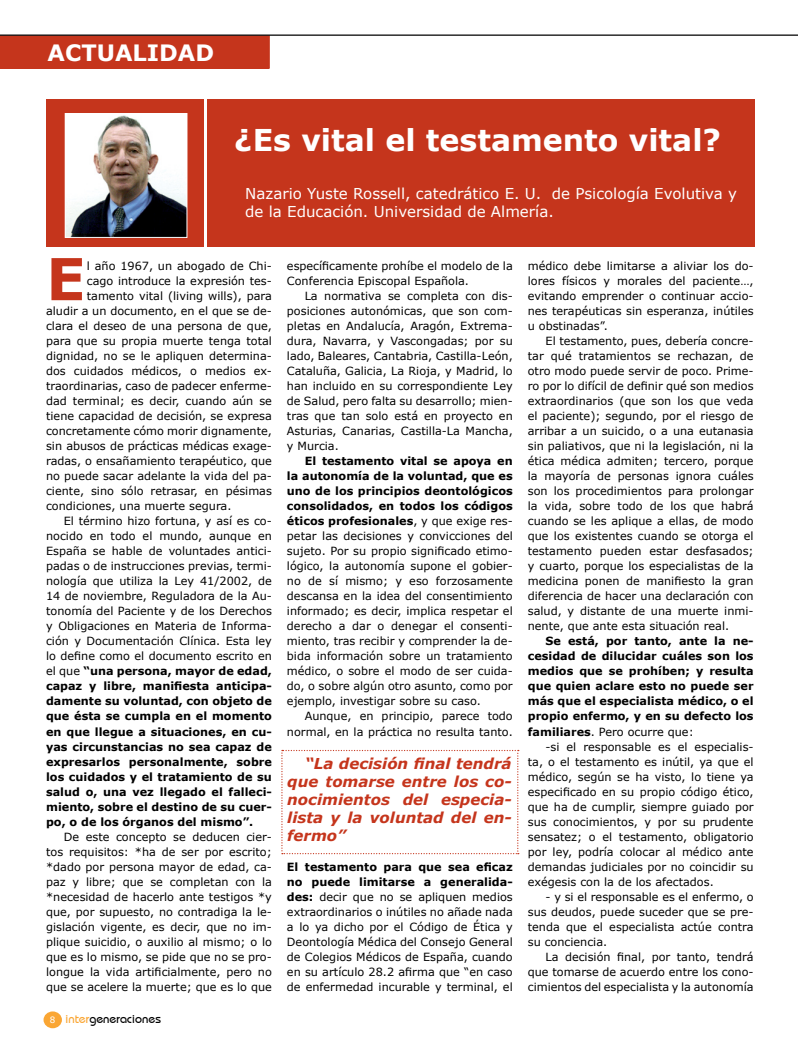
<style>
.page{position:relative;width:798px;height:1046px;background:#fff}
.page>*{position:absolute;margin:0;border:0;box-sizing:border-box;transform-origin:0 0}
.t1{font:700 57.88px "Verdana";color:#c5351c}
.t2{font:700 30px "Verdana";color:#fff}
.t3{font:700 22.5px "Verdana";color:#fff}
.t4{font:italic 700 15px/18px "Verdana";color:#c5351c;text-align:justify}
.t5{font:15px/18px "Verdana";color:#fff}
.t6{font:12.5px "Dyname S Si";color:#000}
.t7{font:11.25px/15px "Verdana";color:#000;text-align:justify}
.t8{font:700 11.25px/15px "Verdana";color:#000;text-align:justify}
.s1{font-weight:400}
.s2{color:#faa634}
.s3{font-weight:700}
</style>
<div class="page">
<div style="left:0;top:36px;width:270px;height:33px;background:#c5351c"></div>
<div style="left:43px;top:1011px;width:19px;height:17px;background:#faa634;border-radius:50%"></div>
<hr style="left:0;top:35px;width:797px;height:1px;background:#000">
<div style="left:207px;top:99px;width:547px;height:148px;background:#c5351c"></div>
<div style="left:46px;top:99px;width:158px;height:148px;background:#c5351c"></div>
<img style="left:67px;top:115px;width:118px;height:121px">
<div style="left:65px;top:113px;width:122px;height:125px;border:1px solid #fff"></div>
<svg style="left:281px;top:749px;width:237px;height:105px"></svg>
<h3 class="t3" style="left:48px;top:38px;width:168px">ACTUALIDAD</h3>
<h2 class="t2" style="left:234px;top:121px;width:488px">¿Es vital el testamento vital?</h2>
<h3 class="t5" style="left:245px;top:184px;width:493px">Nazario Yuste Rossell, catedrático E. U. de Psicología Evolutiva y de la Educación. Universidad de Almería.</h3>
<h1 class="t1" style="left:46px;top:242px;width:41px">E</h1>
<p class="t7" style="left:87px;top:258px;width:186px">l año 1967, un abogado de Chi-</p>
<p class="t7" style="left:87px;top:273px;width:186px">cago introduce la expresión tes-</p>
<p class="t7" style="left:87px;top:288px;width:186px">tamento vital (living wills), para</p>
<p class="t7" style="left:46px;top:303px;width:227px">aludir a un documento, en el que se de-</p>
<p class="t7" style="left:46px;top:318px;width:227px">clara el deseo de una persona de que,</p>
<p class="t7" style="left:46px;top:333px;width:227px">para que su propia muerte tenga total</p>
<p class="t7" style="left:46px;top:348px;width:227px">dignidad, no se le apliquen determina-</p>
<p class="t7" style="left:46px;top:363px;width:227px">dos cuidados médicos, o medios ex-</p>
<p class="t7" style="left:46px;top:378px;width:227px">traordinarias, caso de padecer enferme-</p>
<p class="t7" style="left:46px;top:393px;width:227px">dad terminal; es decir, cuando aún se</p>
<p class="t7" style="left:46px;top:408px;width:227px">tiene capacidad de decisión, se expresa</p>
<p class="t7" style="left:46px;top:423px;width:227px">concretamente cómo morir dignamente,</p>
<p class="t7" style="left:46px;top:438px;width:227px">sin abusos de prácticas médicas exage-</p>
<p class="t7" style="left:46px;top:453px;width:227px">radas, o ensañamiento terapéutico, que</p>
<p class="t7" style="left:46px;top:468px;width:227px">no puede sacar adelante la vida del pa-</p>
<p class="t7" style="left:46px;top:483px;width:227px">ciente, sino sólo retrasar, en pésimas</p>
<p class="t7" style="left:46px;top:498px;width:187px">condiciones, una muerte segura.</p>
<p class="t7" style="left:64px;top:513px;width:209px">El término hizo fortuna, y así es co-</p>
<p class="t7" style="left:46px;top:528px;width:227px">nocido en todo el mundo, aunque en</p>
<p class="t7" style="left:46px;top:543px;width:227px">España se hable de voluntades antici-</p>
<p class="t7" style="left:46px;top:558px;width:227px">padas o de instrucciones previas, termi-</p>
<p class="t7" style="left:46px;top:573px;width:227px">nología que utiliza la Ley 41/2002, de</p>
<p class="t7" style="left:46px;top:588px;width:227px">14 de noviembre, Reguladora de la Au-</p>
<p class="t7" style="left:46px;top:603px;width:227px">tonomía del Paciente y de los Derechos</p>
<p class="t7" style="left:46px;top:618px;width:227px">y Obligaciones en Materia de Informa-</p>
<p class="t7" style="left:46px;top:633px;width:227px">ción y Documentación Clínica. Esta ley</p>
<p class="t7" style="left:46px;top:648px;width:227px">lo define como el documento escrito en</p>
<p class="t8" style="left:46px;top:663px;width:227px"><span class="s1">el que</span> “una persona, mayor de edad,</p>
<p class="t8" style="left:46px;top:678px;width:227px">capaz y libre, manifiesta anticipa-</p>
<p class="t8" style="left:46px;top:693px;width:227px">damente su voluntad, con objeto de</p>
<p class="t8" style="left:46px;top:708px;width:227px">que ésta se cumpla en el momento</p>
<p class="t8" style="left:46px;top:723px;width:227px">en que llegue a situaciones, en cu-</p>
<p class="t8" style="left:46px;top:738px;width:227px">yas circunstancias no sea capaz de</p>
<p class="t8" style="left:46px;top:753px;width:227px">expresarlos personalmente, sobre</p>
<p class="t8" style="left:46px;top:768px;width:227px">los cuidados y el tratamiento de su</p>
<p class="t8" style="left:46px;top:783px;width:227px">salud o, una vez llegado el falleci-</p>
<p class="t8" style="left:46px;top:798px;width:227px">miento, sobre el destino de su cuer-</p>
<p class="t8" style="left:46px;top:813px;width:209px">po, o de los órganos del mismo”.</p>
<p class="t7" style="left:46px;top:828px;width:227px;text-indent:18px">De este concepto se deducen cier&shy;tos requisitos: *ha de ser por escrito; *dado por persona mayor de edad, ca&shy;paz y libre; que se completan con la *necesidad de hacerlo ante testigos *y que, por supuesto, no contradiga la le&shy;gislación vigente, es decir, que no im&shy;plique suicidio, o auxilio al mismo; o lo que es lo mismo, se pide que no se pro&shy;longue la vida artificialmente, pero no que se acelere la muerte; que es lo que</p>
<p class="t6" style="left:65px;top:1011px;width:97px"><span class="s2">inter</span>generaciones</p>
<p class="t7" style="left:287px;top:258px;width:227px">específicamente prohíbe el modelo de la<br>Conferencia Episcopal Española.</p>
<p class="t7" style="left:287px;top:288px;width:227px;text-indent:18px">La normativa se completa con dis&shy;posiciones autonómicas, que son com&shy;pletas en Andalucía, Aragón, Extrema&shy;dura, Navarra, y Vascongadas; por su lado, Baleares, Cantabria, Castilla-León, Cataluña, Galicia, La Rioja, y Madrid, lo han incluido en su correspondiente Ley de Salud, pero falta su desarrollo; mien&shy;tras que tan solo está en proyecto en Asturias, Canarias, Castilla-La Mancha, y Murcia.</p>
<p class="t7" style="left:287px;top:453px;width:227px;text-indent:18px"><span class="s3">El testamento vital se apoya en la autonomía de la voluntad, que es uno de los principios deontológicos consolidados, en todos los códigos éticos profesionales</span>, y que exige res&shy;petar las decisiones y convicciones del sujeto. Por su propio significado etimo&shy;lógico, la autonomía supone el gobier&shy;no de sí mismo; y eso forzosamente descansa en la idea del consentimiento informado; es decir, implica respetar el derecho a dar o denegar el consenti&shy;miento, tras recibir y comprender la de&shy;bida información sobre un tratamiento médico, o sobre el modo de ser cuida&shy;do, o sobre algún otro asunto, como por ejemplo, investigar sobre su caso.</p>
<p class="t7" style="left:287px;top:708px;width:227px;text-align:right">Aunque, en principio, parece todo normal, en la práctica no resulta tanto.</p>
<h3 class="t4" style="left:287px;top:754px;width:226px;text-indent:18px">“La decisión final tendrá que tomarse entre los co&shy;nocimientos del especia&shy;lista y la voluntad del en&shy;fermo”</h3>
<p class="t7" style="left:287px;top:858px;width:227px"><span class="s3">El testamento para que sea eficaz no puede limitarse a generalida&shy;des:</span> decir que no se apliquen medios extraordinarios o inútiles no añade nada a lo ya dicho por el Código de Ética y Deontología Médica del Consejo General de Colegios Médicos de España, cuando en su artículo 28.2 afirma que “en caso de enfermedad incurable y terminal, el</p>
<p class="t7" style="left:527px;top:258px;width:227px">médico debe limitarse a aliviar los do&shy;lores físicos y morales del paciente…, evitando emprender o continuar accio&shy;nes terapéuticas sin esperanza, inútiles u obstinadas”.</p>
<p class="t7" style="left:527px;top:333px;width:227px;text-indent:18px">El testamento, pues, debería concre&shy;tar qué tratamientos se rechazan, de otro modo puede servir de poco. Prime&shy;ro por lo difícil de definir qué son medios extraordinarios (que son los que veda el paciente); segundo, por el riesgo de arribar a un suicido, o a una eutanasia sin paliativos, que ni la legislación, ni la ética médica admiten; tercero, porque la mayoría de personas ignora cuáles son los procedimientos para prolongar la vida, sobre todo de los que habrá cuando se les aplique a ellas, de modo que los existentes cuando se otorga el testamento pueden estar desfasados; y cuarto, porque los especialistas de la medicina ponen de manifiesto la gran diferencia de hacer una declaración con salud, y distante de una muerte inmi&shy;nente, que ante esta situación real.</p>
<p class="t8" style="left:527px;top:633px;width:227px;text-indent:18px">Se está, por tanto, ante la ne&shy;cesidad de dilucidar cuáles son los medios que se prohíben; y resulta que quien aclare esto no puede ser más que el especialista médico, o el propio enfermo, y en su defecto los familiares<span class="s1">. Pero ocurre que:</span></p>
<p class="t7" style="left:527px;top:738px;width:227px;text-indent:18px">-si el responsable es el especialis&shy;ta, o el testamento es inútil, ya que el médico, según se ha visto, lo tiene ya especificado en su propio código ético, que ha de cumplir, siempre guiado por sus conocimientos, y por su prudente sensatez; o el testamento, obligatorio por ley, podría colocar al médico ante demandas judiciales por no coincidir su exégesis con la de los afectados.</p>
<p class="t7" style="left:527px;top:888px;width:227px;text-indent:18px">- y si el responsable es el enfermo, o sus deudos, puede suceder que se pre&shy;tenda que el especialista actúe contra su conciencia.</p>
<p class="t7" style="left:527px;top:948px;width:227px;text-indent:18px">La decisión final, por tanto, tendrá que tomarse de acuerdo entre los cono&shy;cimientos del especialista y la autonomía</p>
</div>
